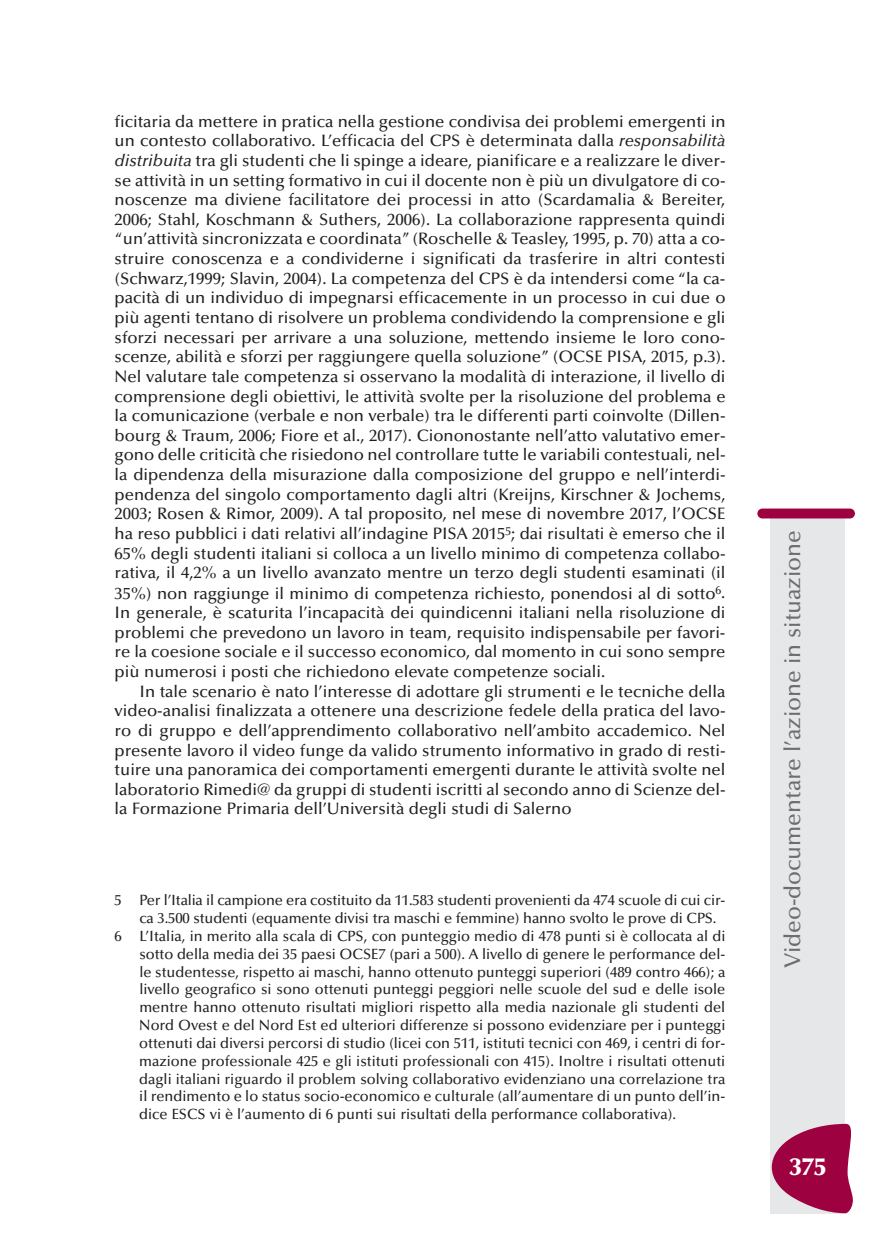
<style>
.page{position:relative;width:869px;height:1241px;background:#fff}
.page>*{position:absolute;margin:0;border:0;box-sizing:border-box;transform-origin:0 0}
.t1{font:900 24.5px "Optima";color:#fff}
.t2{font:500 22.75px "Optima";color:#6c6d70}
.t3{font:500 16.62px/19.6px "Optima";color:#231f20;text-align:justify}
.t4{font:500 14.88px "Optima";color:#231f20}
.s1{font-style:italic}
</style>
<div class="page">
<div style="left:770px;top:516px;width:74px;height:697px;background:#e6e7e9"></div>
<div style="left:757px;top:508px;width:97px;height:10px;background:#9d0140;border-radius:5px"></div>
<svg style="left:771px;top:1123px;width:82px;height:89px"></svg>
<p class="t3" style="left:115px;top:113px;width:612px">ficitaria da mettere in pratica nella gestione condivisa dei problemi emergenti in un contesto collaborativo. L’efficacia del CPS è determinata dalla <span class="s1">responsabilità distribuita</span> tra gli studenti che li spinge a ideare, pianificare e a realizzare le diver&shy;se attività in un setting formativo in cui il docente non è più un divulgatore di co&shy;noscenze ma diviene facilitatore dei processi in atto (Scardamalia &amp; Bereiter, 2006; Stahl, Koschmann &amp; Suthers, 2006). La collaborazione rappresenta quindi “un’attività sincronizzata e coordinata” (Roschelle &amp; Teasley, 1995, p. 70) atta a co&shy;struire conoscenza e a condividerne i significati da trasferire in altri contesti (Schwarz,1999; Slavin, 2004). La competenza del CPS è da intendersi come “la ca&shy;pacità di un individuo di impegnarsi efficacemente in un processo in cui due o più agenti tentano di risolvere un problema condividendo la comprensione e gli sforzi necessari per arrivare a una soluzione, mettendo insieme le loro cono&shy;scenze, abilità e sforzi per raggiungere quella soluzione” (OCSE PISA, 2015, p.3).<br>Nel valutare tale competenza si osservano la modalità di interazione, il livello di comprensione degli obiettivi, le attività svolte per la risoluzione del problema e la comunicazione (verbale e non verbale) tra le differenti parti coinvolte (Dillen&shy;bourg &amp; Traum, 2006; Fiore et al., 2017). Ciononostante nell’atto valutativo emer&shy;gono delle criticità che risiedono nel controllare tutte le variabili contestuali, nel&shy;la dipendenza della misurazione dalla composizione del gruppo e nell’interdi&shy;pendenza del singolo comportamento dagli altri (Kreijns, Kirschner &amp; Jochems, 2003; Rosen &amp; Rimor, 2009). A tal proposito, nel mese di novembre 2017, l’OCSE ha reso pubblici i dati relativi all’indagine PISA 2015<sup>5</sup>; dai risultati è emerso che il 65% degli studenti italiani si colloca a un livello minimo di competenza collabo&shy;rativa, il 4,2% a un livello avanzato mentre un terzo degli studenti esaminati (il 35%) non raggiunge il minimo di competenza richiesto, ponendosi al di sotto<sup>6</sup>.<br>In generale, è scaturita l’incapacità dei quindicenni italiani nella risoluzione di problemi che prevedono un lavoro in team, requisito indispensabile per favori&shy;re la coesione sociale e il successo economico, dal momento in cui sono sempre più numerosi i posti che richiedono elevate competenze sociali.</p>
<p class="t3" style="left:115px;top:682px;width:612px;text-indent:25px">In tale scenario è nato l’interesse di adottare gli strumenti e le tecniche della video-analisi finalizzata a ottenere una descrizione fedele della pratica del lavo&shy;ro di gruppo e dell’apprendimento collaborativo nell’ambito accademico. Nel presente lavoro il video funge da valido strumento informativo in grado di resti&shy;tuire una panoramica dei comportamenti emergenti durante le attività svolte nel laboratorio Rimedi@ da gruppi di studenti iscritti al secondo anno di Scienze del&shy;la Formazione Primaria dell’Università degli studi di Salerno</p>
<p class="t4" style="left:115px;top:894px;width:612px">5 Per l’Italia il campione era costituito da 11.583 studenti provenienti da 474 scuole di cui cir-</p>
<p class="t4" style="left:139px;top:912px;width:578px">ca 3.500 studenti (equamente divisi tra maschi e femmine) hanno svolto le prove di CPS.</p>
<p class="t4" style="left:114px;top:929px;width:612px">6 L’Italia, in merito alla scala di CPS, con punteggio medio di 478 punti si è collocata al di</p>
<p class="t4" style="left:139px;top:947px;width:587px">sotto della media dei 35 paesi OCSE7 (pari a 500). A livello di genere le performance del-</p>
<p class="t4" style="left:139px;top:965px;width:587px">le studentesse, rispetto ai maschi, hanno ottenuto punteggi superiori (489 contro 466); a</p>
<p class="t4" style="left:139px;top:983px;width:587px">livello geografico si sono ottenuti punteggi peggiori nelle scuole del sud e delle isole</p>
<p class="t4" style="left:139px;top:1001px;width:587px">mentre hanno ottenuto risultati migliori rispetto alla media nazionale gli studenti del</p>
<p class="t4" style="left:139px;top:1019px;width:587px">Nord Ovest e del Nord Est ed ulteriori differenze si possono evidenziare per i punteggi</p>
<p class="t4" style="left:139px;top:1036px;width:587px">ottenuti dai diversi percorsi di studio (licei con 511, istituti tecnici con 469, i centri di for-</p>
<p class="t4" style="left:139px;top:1054px;width:587px">mazione professionale 425 e gli istituti professionali con 415). Inoltre i risultati ottenuti</p>
<p class="t4" style="left:139px;top:1072px;width:587px">dagli italiani riguardo il problem solving collaborativo evidenziano una correlazione tra</p>
<p class="t4" style="left:139px;top:1090px;width:587px">il rendimento e lo status socio-economico e culturale (all’aumentare di un punto dell’in-</p>
<p class="t4" style="left:139px;top:1108px;width:538px">dice ESCS vi è l’aumento di 6 punti sui risultati della performance collaborativa).</p>
<h2 class="t2" style="left:783px;top:967px;width:439px;rotate:-90deg">Video-documentare l’azione in situazione</h2>
<h1 class="t1" style="left:789px;top:1156px;width:38px">375</h1>
</div>
